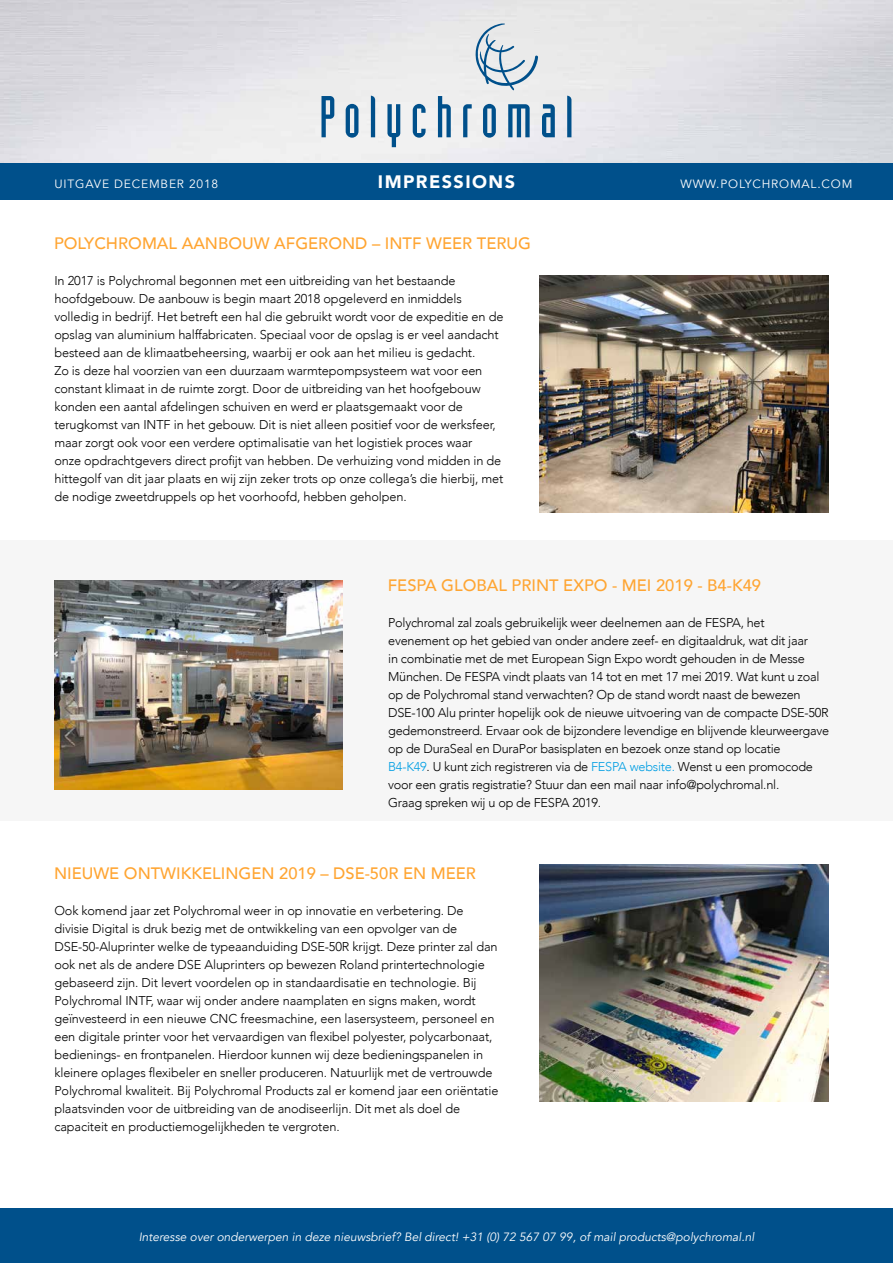
<style>
.page{position:relative;width:893px;height:1263px;background:#fff}
.page>*{position:absolute;margin:0;border:0;box-sizing:border-box;transform-origin:0 0}
.t1{font:900 18px "Avenir";letter-spacing:.08em;color:#fff}
.t2{font:500 16.5px "Avenir";color:#ffa532}
.t3{font:300 12.75px/18px "Avenir";letter-spacing:-.01em;color:#000}
.t4{font:italic 12px "Avenir";color:#fff}
.t5{font:12px "Avenir";letter-spacing:.07em;color:#fff}
.s1{color:#009ee3}
</style>
<div class="page">
<div style="left:0;top:540px;width:893px;height:280px;background:#f6f6f6"></div>
<img style="left:0;top:0;width:893px;height:164px">
<div style="left:0;top:164px;width:893px;height:36px;background:#00508b"></div>
<div style="left:0;top:1209px;width:893px;height:54px;background:#00508b"></div>
<img style="left:540px;top:275px;width:288px;height:237px">
<img style="left:54px;top:581px;width:289px;height:208px">
<img style="left:540px;top:864px;width:288px;height:237px">
<svg style="left:387px;top:104px;width:13px;height:43px"></svg>
<svg style="left:321px;top:96px;width:13px;height:41px"></svg>
<svg style="left:346px;top:104px;width:12px;height:34px"></svg>
<svg style="left:371px;top:96px;width:4px;height:41px"></svg>
<svg style="left:413px;top:104px;width:13px;height:34px"></svg>
<svg style="left:438px;top:96px;width:13px;height:41px"></svg>
<svg style="left:463px;top:104px;width:9px;height:33px"></svg>
<svg style="left:483px;top:104px;width:13px;height:34px"></svg>
<svg style="left:508px;top:104px;width:22px;height:33px"></svg>
<svg style="left:542px;top:104px;width:13px;height:33px"></svg>
<svg style="left:567px;top:96px;width:4px;height:41px"></svg>
<svg style="left:474px;top:24px;width:64px;height:66px;background:#c4d1da"></svg>
<p class="t5" style="left:54px;top:177px;width:165px">UITGAVE DECEMBER 2018</p>
<h1 class="t1" style="left:378px;top:167px;width:139px">IMPRESSIONS</h1>
<p class="t5" style="left:681px;top:177px;width:173px">WWW.POLYCHROMAL.COM</p>
<p class="t2" style="left:54px;top:229px;width:478px">POLYCHROMAL AANBOUW AFGEROND – INTF WEER TERUG</p>
<p class="t3" style="left:54px;top:272px;width:451px">In 2017 is Polychromal begonnen met een uitbreiding van het bestaande hoofdgebouw. De aanbouw is begin maart 2018 opgeleverd en inmiddels volledig in bedrijf. Het betreft een hal die gebruikt wordt voor de expeditie en de opslag van aluminium halffabricaten. Speciaal voor de opslag is er veel aandacht besteed aan de klimaatbeheersing, waarbij er ook aan het milieu is gedacht.<br>Zo is deze hal voorzien van een duurzaam warmtepompsysteem wat voor een constant klimaat in de ruimte zorgt. Door de uitbreiding van het hoofgebouw konden een aantal afdelingen schuiven en werd er plaatsgemaakt voor de terugkomst van INTF in het gebouw. Dit is niet alleen positief voor de werksfeer, maar zorgt ook voor een verdere optimalisatie van het logistiek proces waar<br>onze opdrachtgevers direct profijt van hebben. De verhuizing vond midden in de hittegolf van dit jaar plaats en wij zijn zeker trots op onze collega’s die hierbij, met de nodige zweetdruppels op het voorhoofd, hebben geholpen.</p>
<p class="t2" style="left:388px;top:571px;width:375px">FESPA GLOBAL PRINT EXPO - MEI 2019 - B4-K49</p>
<p class="t3" style="left:388px;top:614px;width:443px">Polychromal zal zoals gebruikelijk weer deelnemen aan de FESPA, het evenement op het gebied van onder andere zeef- en digitaaldruk, wat dit jaar<br>in combinatie met de met European Sign Expo wordt gehouden in de Messe München. De FESPA vindt plaats van 14 tot en met 17 mei 2019. Wat kunt u zoal op de Polychromal stand verwachten? Op de stand wordt naast de bewezen DSE-100 Alu printer hopelijk ook de nieuwe uitvoering van de compacte DSE-50R gedemonstreerd. Ervaar ook de bijzondere levendige en blijvende kleurweergave op de DuraSeal en DuraPor basisplaten en bezoek onze stand op locatie<br><span class="s1">B4-K49</span>. U kunt zich registreren via de <span class="s1">FESPA website.</span> Wenst u een promocode voor een gratis registratie? Stuur dan een mail naar info@polychromal.nl.<br>Graag spreken wij u op de FESPA 2019.</p>
<p class="t2" style="left:54px;top:859px;width:423px">NIEUWE ONTWIKKELINGEN 2019 – DSE-50R EN MEER</p>
<p class="t3" style="left:54px;top:902px;width:446px">Ook komend jaar zet Polychromal weer in op innovatie en verbetering. De divisie Digital is druk bezig met de ontwikkeling van een opvolger van de DSE-50-Aluprinter welke de typeaanduiding DSE-50R krijgt. Deze printer zal dan ook net als de andere DSE Aluprinters op bewezen Roland printertechnologie gebaseerd zijn. Dit levert voordelen op in standaardisatie en technologie. Bij Polychromal INTF, waar wij onder andere naamplaten en signs maken, wordt geïnvesteerd in een nieuwe CNC freesmachine, een lasersysteem, personeel en een digitale printer voor het vervaardigen van flexibel polyester, polycarbonaat, bedienings- en frontpanelen. Hierdoor kunnen wij deze bedieningspanelen in kleinere oplages flexibeler en sneller produceren. Natuurlijk met de vertrouwde Polychromal kwaliteit. Bij Polychromal Products zal er komend jaar een oriëntatie plaatsvinden voor de uitbreiding van de anodiseerlijn. Dit met als doel de capaciteit en productiemogelijkheden te vergroten.</p>
<p class="t4" style="left:139px;top:1229px;width:617px">Interesse over onderwerpen in deze nieuwsbrief? Bel direct! +31 (0) 72 567 07 99, of mail products@polychromal.nl</p>
</div>
